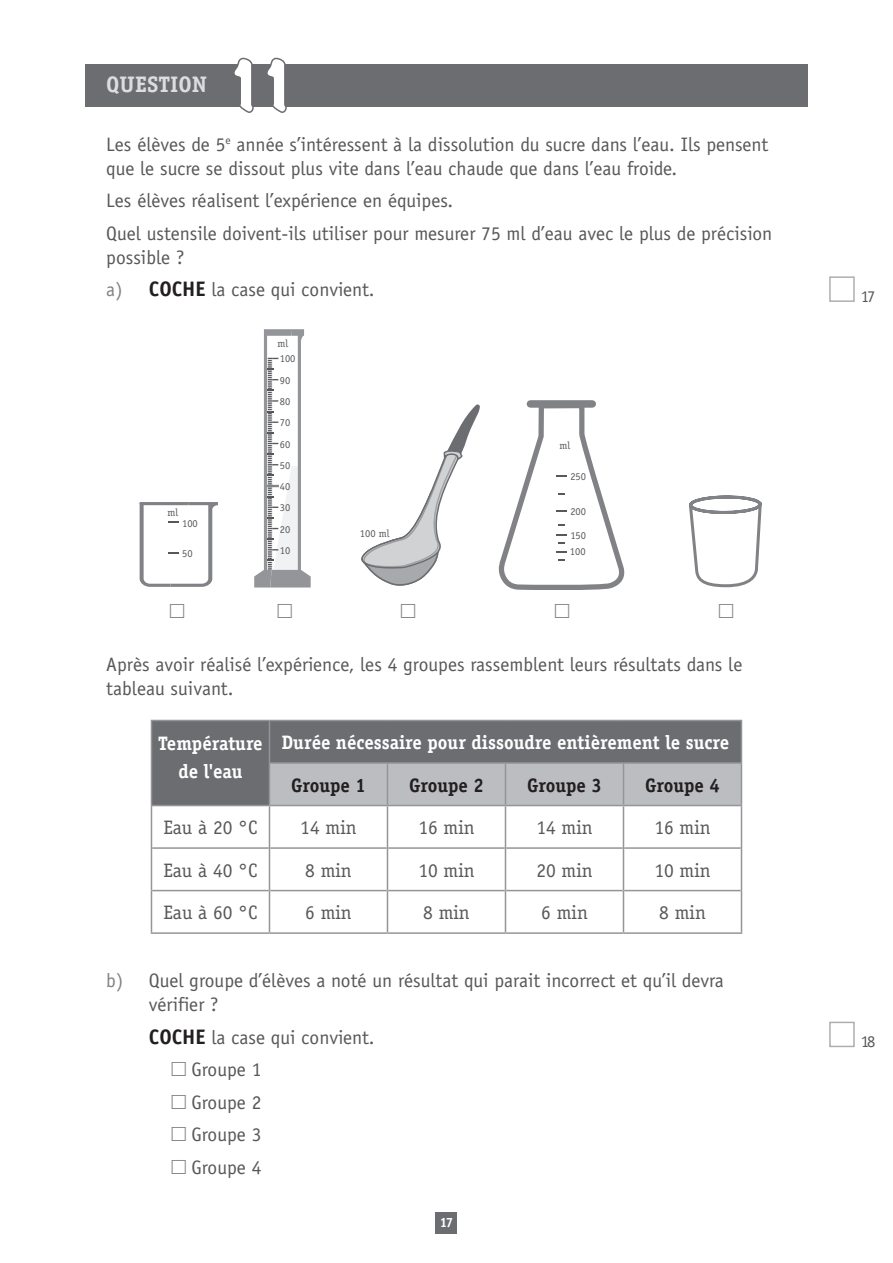
<style>
.page{position:relative;width:893px;height:1263px;background:#fff}
.page>*{position:absolute;margin:0;border:0;box-sizing:border-box;transform-origin:0 0}
.t1{font:expanded 60px "Marker Felt";color:#fff}
.t2{font:700 22.5px "Officina Serif";color:#dcdddf}
.t3{font:19.5px/32.5px "Officina Sans";color:#57585a}
.t4{font:19.5px "Officina Serif";color:#57585a}
.t5{font:700 19.5px/29px "Officina Serif";color:#fff;scale:.96 1}
.t6{font:700 19.5px "Officina Serif";letter-spacing:-.01em;color:#231f20;scale:.96 1}
.t7{font:16.5px "Officina Serif";color:#57585a}
.t8{font:700 13.5px "Officina Serif";color:#fff}
.t9{font:10.5px "Officina Serif";color:#57585a}
.s1{color:#808285}
.s2{font-weight:700;font-size:21px;color:#231f20}
</style>
<div class="page">
<div style="left:829px;top:276px;width:26px;height:26px;border:2px solid #adaeb2"></div>
<div style="left:829px;top:1022px;width:26px;height:25px;border:2px solid #adaeb2"></div>
<div style="left:436px;top:1212px;width:21px;height:21px;background:#6c6d70"></div>
<div style="left:85px;top:64px;width:723px;height:42px;background:#6c6d70"></div>
<svg style="left:231px;top:57px;width:25px;height:56px"></svg>
<svg style="left:264px;top:57px;width:25px;height:56px"></svg>
<svg style="left:689px;top:495px;width:73px;height:93px"></svg>
<svg style="left:140px;top:502px;width:78px;height:85px"></svg>
<svg style="left:254px;top:329px;width:57px;height:258px"></svg>
<svg style="left:498px;top:400px;width:127px;height:190px"></svg>
<svg style="left:361px;top:404px;width:119px;height:182px"></svg>
<div style="left:152px;top:721px;width:589px;height:84px;background:#6c6d70"></div>
<div style="left:270px;top:764px;width:471px;height:41px;background:#bcbdc0"></div>
<hr style="left:151px;top:763px;width:1px;height:42px;background:#939598">
<hr style="left:269px;top:762px;width:118px;height:2px;background:#939598">
<hr style="left:387px;top:762px;width:118px;height:2px;background:#939598">
<hr style="left:505px;top:762px;width:118px;height:2px;background:#939598">
<hr style="left:623px;top:762px;width:119px;height:2px;background:#939598">
<hr style="left:269px;top:721px;width:1px;height:41px;background:#939598">
<hr style="left:741px;top:721px;width:1px;height:41px;background:#939598">
<hr style="left:269px;top:764px;width:1px;height:41px;background:#939598">
<hr style="left:387px;top:764px;width:1px;height:41px;background:#939598">
<hr style="left:505px;top:764px;width:1px;height:41px;background:#939598">
<hr style="left:623px;top:764px;width:1px;height:41px;background:#939598">
<hr style="left:741px;top:764px;width:1px;height:41px;background:#939598">
<hr style="left:269px;top:720px;width:118px;height:1px;background:#939598">
<hr style="left:387px;top:720px;width:118px;height:1px;background:#939598">
<hr style="left:505px;top:720px;width:118px;height:1px;background:#939598">
<hr style="left:623px;top:720px;width:119px;height:1px;background:#939598">
<hr style="left:151px;top:720px;width:118px;height:1px;background:#939598">
<hr style="left:151px;top:721px;width:1px;height:42px;background:#939598">
<hr style="left:152px;top:847px;width:117px;height:2px;background:#939598">
<hr style="left:270px;top:847px;width:117px;height:2px;background:#939598">
<hr style="left:388px;top:847px;width:117px;height:2px;background:#939598">
<hr style="left:506px;top:847px;width:117px;height:2px;background:#939598">
<hr style="left:624px;top:847px;width:117px;height:2px;background:#939598">
<hr style="left:152px;top:890px;width:117px;height:1px;background:#939598">
<hr style="left:270px;top:890px;width:117px;height:1px;background:#939598">
<hr style="left:388px;top:890px;width:117px;height:1px;background:#939598">
<hr style="left:506px;top:890px;width:117px;height:1px;background:#939598">
<hr style="left:624px;top:890px;width:117px;height:1px;background:#939598">
<hr style="left:151px;top:805px;width:118px;height:1px;background:#939598">
<hr style="left:151px;top:806px;width:1px;height:42px;background:#939598">
<hr style="left:269px;top:805px;width:118px;height:1px;background:#939598">
<hr style="left:269px;top:806px;width:1px;height:42px;background:#939598">
<hr style="left:387px;top:805px;width:118px;height:1px;background:#939598">
<hr style="left:387px;top:806px;width:1px;height:42px;background:#939598">
<hr style="left:505px;top:805px;width:118px;height:1px;background:#939598">
<hr style="left:505px;top:806px;width:1px;height:42px;background:#939598">
<hr style="left:623px;top:805px;width:119px;height:1px;background:#939598">
<hr style="left:623px;top:806px;width:1px;height:42px;background:#939598">
<hr style="left:741px;top:806px;width:1px;height:42px;background:#939598">
<hr style="left:151px;top:848px;width:1px;height:42px;background:#939598">
<hr style="left:269px;top:848px;width:1px;height:42px;background:#939598">
<hr style="left:387px;top:848px;width:1px;height:42px;background:#939598">
<hr style="left:505px;top:848px;width:1px;height:42px;background:#939598">
<hr style="left:623px;top:848px;width:1px;height:42px;background:#939598">
<hr style="left:741px;top:848px;width:1px;height:42px;background:#939598">
<hr style="left:151px;top:890px;width:1px;height:42px;background:#939598">
<hr style="left:269px;top:890px;width:1px;height:42px;background:#939598">
<hr style="left:387px;top:890px;width:1px;height:42px;background:#939598">
<hr style="left:505px;top:890px;width:1px;height:42px;background:#939598">
<hr style="left:623px;top:890px;width:1px;height:42px;background:#939598">
<hr style="left:741px;top:890px;width:1px;height:42px;background:#939598">
<hr style="left:151px;top:932px;width:118px;height:2px;background:#939598">
<hr style="left:269px;top:932px;width:118px;height:2px;background:#939598">
<hr style="left:387px;top:932px;width:118px;height:2px;background:#939598">
<hr style="left:505px;top:932px;width:118px;height:2px;background:#939598">
<hr style="left:623px;top:932px;width:119px;height:2px;background:#939598">
<p class="t2" style="left:106px;top:71px;width:102px">question</p>
<h1 class="t1" style="left:225px;top:39px;width:74px">11</h1>
<p class="t3" style="left:106px;top:132px;width:663px;line-height:24px">Les élèves de 5<sup>e</sup> année s’intéressent à la dissolution du sucre dans l’eau. Ils pensent que le sucre se dissout plus vite dans l’eau chaude que dans l’eau froide.</p>
<p class="t3" style="left:106px;top:184px;width:667px">Les élèves réalisent l’expérience en équipes.<br>Quel ustensile doivent-ils utiliser pour mesurer 75 ml d’eau avec le plus de précision</p>
<p class="t3" style="left:106px;top:241px;width:270px">possible ?<br><span class="s1">a)</span> <span class="s2">COCHE</span> la case qui convient.</p>
<p class="t9" style="left:278px;top:337px;width:12px">ml</p>
<p class="t9" style="left:280px;top:353px;width:17px">100</p>
<p class="t9" style="left:280px;top:374px;width:12px">90</p>
<p class="t9" style="left:280px;top:395px;width:12px">80</p>
<p class="t9" style="left:280px;top:417px;width:12px">70</p>
<p class="t9" style="left:280px;top:438px;width:12px">60</p>
<p class="t9" style="left:560px;top:440px;width:12px">ml</p>
<p class="t9" style="left:280px;top:459px;width:12px">50</p>
<p class="t9" style="left:570px;top:470px;width:17px">250</p>
<p class="t9" style="left:280px;top:480px;width:12px">40</p>
<p class="t9" style="left:167px;top:506px;width:12px">ml</p>
<p class="t9" style="left:280px;top:502px;width:12px">30</p>
<p class="t9" style="left:570px;top:506px;width:17px">200</p>
<p class="t9" style="left:182px;top:517px;width:17px">100</p>
<p class="t9" style="left:280px;top:523px;width:12px">20</p>
<p class="t9" style="left:360px;top:527px;width:31px">100 ml</p>
<p class="t9" style="left:570px;top:529px;width:17px">150</p>
<p class="t9" style="left:182px;top:547px;width:12px">50</p>
<p class="t9" style="left:280px;top:544px;width:12px">10</p>
<p class="t9" style="left:570px;top:545px;width:17px">100</p>
<p class="t3" style="left:106px;top:652px;width:638px;line-height:24px">Après avoir réalisé l’expérience, les 4 groupes rassemblent leurs résultats dans le tableau suivant.</p>
<p class="t5" style="left:178px;top:728px;width:575px;text-indent:-20px">Température Durée nécessaire pour dissoudre entièrement le sucre de l'eau</p>
<p class="t6" style="left:291px;top:773px;width:80px">Groupe 1</p>
<p class="t6" style="left:409px;top:773px;width:80px">Groupe 2</p>
<p class="t6" style="left:527px;top:773px;width:80px">Groupe 3</p>
<p class="t6" style="left:645px;top:773px;width:80px">Groupe 4</p>
<p class="t4" style="left:164px;top:816px;width:95px">Eau à 20 °C</p>
<p class="t4" style="left:300px;top:816px;width:58px">14 min</p>
<p class="t4" style="left:418px;top:816px;width:58px">16 min</p>
<p class="t4" style="left:536px;top:816px;width:58px">14 min</p>
<p class="t4" style="left:654px;top:816px;width:58px">16 min</p>
<p class="t4" style="left:164px;top:859px;width:95px">Eau à 40 °C</p>
<p class="t4" style="left:305px;top:859px;width:48px">8 min</p>
<p class="t4" style="left:418px;top:859px;width:58px">10 min</p>
<p class="t4" style="left:536px;top:859px;width:58px">20 min</p>
<p class="t4" style="left:654px;top:859px;width:58px">10 min</p>
<p class="t4" style="left:164px;top:901px;width:95px">Eau à 60 °C</p>
<p class="t4" style="left:305px;top:901px;width:48px">6 min</p>
<p class="t4" style="left:423px;top:901px;width:48px">8 min</p>
<p class="t4" style="left:541px;top:901px;width:48px">6 min</p>
<p class="t4" style="left:659px;top:901px;width:48px">8 min</p>
<p class="t3" style="left:149px;top:969px;width:576px;line-height:24px;text-indent:-43px"><span class="s1">b)</span> Quel groupe d’élèves a noté un résultat qui parait incorrect et qu’il devra vérifier ?</p>
<p class="t3" style="left:191px;top:1021px;width:185px;text-indent:-43px"><span class="s2">COCHE</span> la case qui convient.<br>Groupe 1<br>Groupe 2<br>Groupe 3<br>Groupe 4</p>
<p class="t8" style="left:440px;top:1214px;width:15px">17</p>
<p class="t7" style="left:861px;top:287px;width:16px">17</p>
<p class="t7" style="left:861px;top:1032px;width:16px">18</p>
</div>
